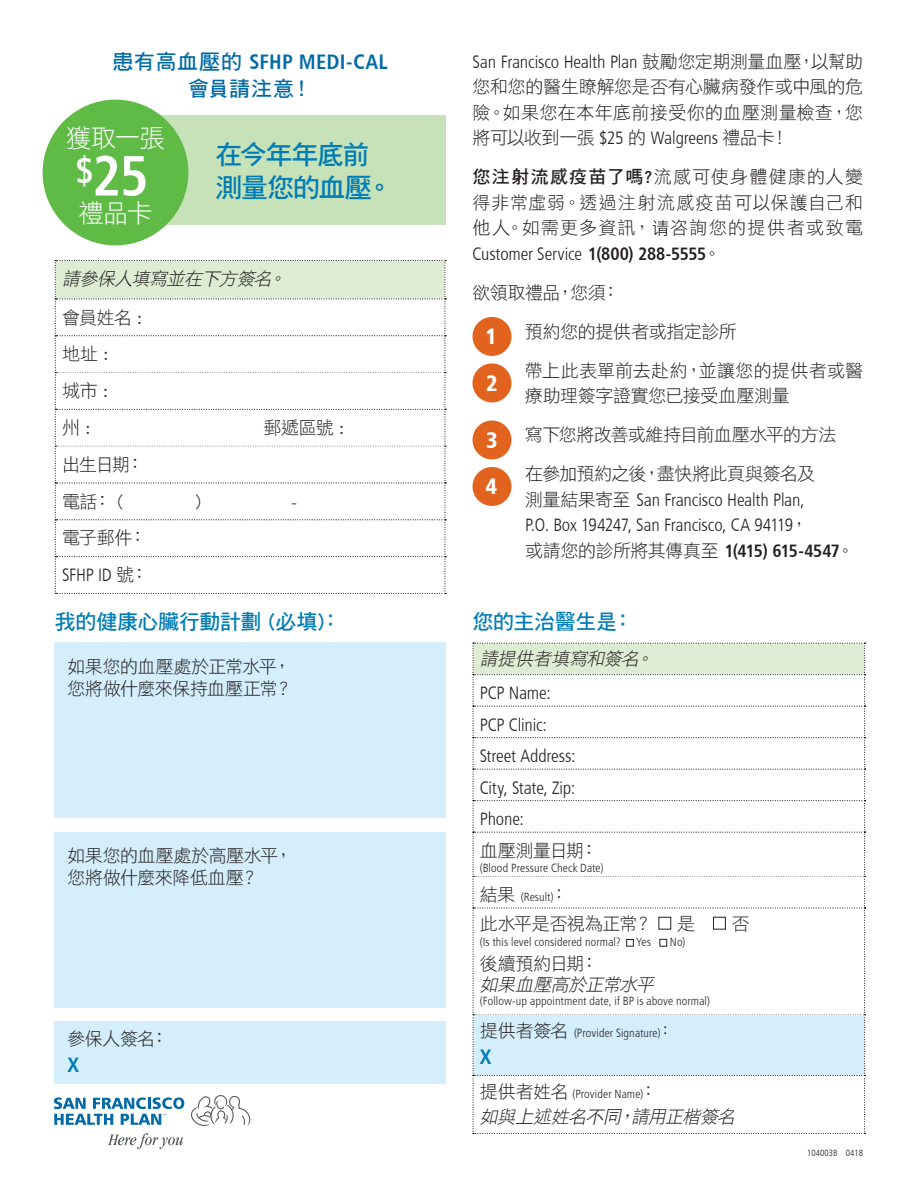
<style>
.page{position:relative;width:918px;height:1188px;background:#fff}
.page>*{position:absolute;margin:0;border:0;box-sizing:border-box;transform-origin:0 0}
.t1{font:56.7px "Humanist 777 BT Bold Condensed B";color:#fff}
.t2{font:27px/33px "DF Hei Std W7";letter-spacing:-.05em;color:#007db5}
.t3{font:25.5px "DF Hei Std W3";letter-spacing:-.03em;color:#fff}
.t4{font:22.5px "Humanist 777 BT Black Condensed B";color:#fff}
.t5{font:21px/27px "DF Hei Std W7";letter-spacing:.02em;color:#006ba7;text-align:center}
.t6{font:21px "DF Hei Std W7";letter-spacing:-.015em;color:#007db5}
.t7{font:21px "Humanist 777 BT Bold Condensed B";color:#007db5}
.t8{font:18px/25.5px "DF Hei Std W3";letter-spacing:-.01em;color:#231f20;text-align:justify}
.t9{font:18px/25.5px "Humanist 777 BT Light Condensed B";letter-spacing:-.005em;color:#231f20}
.t10{font:italic 18px/21px "DF Hei Std W3";color:#231f20}
.t11{font:18px/22.5px "DF Hei Std W3";letter-spacing:-.03em;color:#231f20}
.t12{font:12px "Humanist 777 BT Light Condensed B";letter-spacing:.015em;color:#231f20}
.t13{font:9px "Humanist 777 BT Light Condensed B";color:#231f20}
.s1{font-family:"Humanist 777 BT Bold Condensed B"}
.s2{font-family:"DF Hei Std W3"}
.s3{font-family:"Humanist 777 BT Light Condensed B"}
.s4{font-family:"DF Hei Std W7"}
.s5{font-family:"DF Hei Std W3";font-size:18px}
.s6{font-family:"DF Hei Std W3";font-size:17.25px}
.s7{font-style:normal}
.s8{font-family:"DF Hei Std W3";font-size:15.75px}
</style>
<div class="page">
<svg style="left:54px;top:1097px;width:130px;height:28px"></svg>
<svg style="left:108px;top:1133px;width:75px;height:16px"></svg>
<svg style="left:191px;top:1095px;width:59px;height:31px"></svg>
<svg style="left:472px;top:643px;width:394px;height:491px"></svg>
<div style="left:713px;top:917px;width:13px;height:13px;border:1px solid #231f20"></div>
<div style="left:626px;top:939px;width:8px;height:7px;border:1px solid #231f20"></div>
<div style="left:660px;top:939px;width:7px;height:7px;border:1px solid #231f20"></div>
<svg style="left:653px;top:220px;width:15px;height:16px"></svg>
<div style="left:472px;top:317px;width:40px;height:39px;background:#e1631e;border-radius:50%"></div>
<div style="left:472px;top:363px;width:40px;height:39px;background:#e1631e;border-radius:50%"></div>
<div style="left:472px;top:420px;width:40px;height:39px;background:#e1631e;border-radius:50%"></div>
<div style="left:472px;top:467px;width:40px;height:39px;background:#e1631e;border-radius:50%"></div>
<div style="left:54px;top:643px;width:392px;height:175px;background:#d4effb"></div>
<div style="left:54px;top:832px;width:392px;height:175px;background:#d4effb"></div>
<div style="left:54px;top:1021px;width:392px;height:63px;background:#d4effb"></div>
<svg style="left:55px;top:260px;width:391px;height:334px"></svg>
<div style="left:109px;top:115px;width:337px;height:109px;background:#c7e2b8"></div>
<div style="left:43px;top:100px;width:145px;height:145px;background:#60bb46;border-radius:50%"></div>
<p class="t5" style="left:113px;top:47px;width:277px">患有高血壓的 <span class="s1">SFHP MEDI-CAL</span>會員請注意！</p>
<p class="t3" style="left:66px;top:124px;width:100px">獲取一張</p>
<p class="t1" style="left:75px;top:140px;width:75px"><sup>$</sup>25</p>
<p class="t3" style="left:78px;top:199px;width:76px">禮品卡</p>
<p class="t2" style="left:215px;top:137px;width:179px">在今年年底前測量您的血壓。</p>
<p class="t10" style="left:62px;top:268px;width:229px">請參保人填寫並在下方簽名。</p>
<p class="t8" style="left:62px;top:304px;width:81px">會員姓名 :</p>
<p class="t8" style="left:62px;top:341px;width:47px">地址 :</p>
<p class="t8" style="left:62px;top:378px;width:47px">城市 :</p>
<p class="t8" style="left:62px;top:415px;width:29px">州 :</p>
<p class="t8" style="left:263px;top:415px;width:82px">郵遞區號 :</p>
<p class="t8" style="left:62px;top:451px;width:84px">出生日期：</p>
<p class="t8" style="left:62px;top:488px;width:63px">電話： (</p>
<p class="t8" style="left:195px;top:488px;width:7px">)</p>
<p class="t8" style="left:291px;top:488px;width:7px">-</p>
<p class="t8" style="left:62px;top:525px;width:86px">電子郵件：</p>
<p class="t9" style="left:62px;top:562px;width:88px">SFHP ID <span class="s2">號：</span></p>
<p class="t6" style="left:55px;top:611px;width:288px">我的健康心臟行動計劃 (必填)：</p>
<p class="t11" style="left:68px;top:655px;width:227px">如果您的血壓處於正常水平，您將做什麼來保持血壓正常？</p>
<p class="t8" style="left:68px;top:844px;width:226px;line-height:22.5px">如果您的血壓處於高壓水平，您將做什麼來降低血壓？</p>
<p class="t8" style="left:68px;top:1025px;width:103px">參保人簽名：</p>
<p class="t7" style="left:68px;top:1051px;width:13px">X</p>
<p class="t8" style="left:472px;top:48px;width:392px"><span class="s3">San Francisco Health Plan</span> 鼓勵您定期測量血壓，以幫助您和您的醫生瞭解您是否有心臟病發作或中風的危險。如果您在本年底前接受你的血壓測量檢查，您將可以收到一張 <span class="s3">$25</span> 的 <span class="s3">Walgreens</span> 禮品卡！</p>
<p class="t8" style="left:472px;top:164px;width:392px"><span class="s4">您注射流感疫苗了嗎?</span>流感可使身體健康的人變得非常虛弱。透過注射流感疫苗可以保護自己和他人。如需更多資訊， 咨詢您的提供者或致電<span class="s3">Customer Service</span> <span class="s1">1(800) 288-5555</span>。</p>
<p class="t8" style="left:472px;top:279px;width:149px">欲領取禮品，您須：</p>
<p class="t8" style="left:525px;top:318px;width:213px">預約您的提供者或指定診所</p>
<p class="t8" style="left:525px;top:357px;width:340px">帶上此表單前去赴約，並讓您的提供者或醫療助理簽字證實您已接受血壓測量</p>
<p class="t11" style="left:525px;top:423px;width:313px">寫下您將改善或維持目前血壓水平的方法</p>
<p class="t9" style="left:525px;top:461px;width:331px"><span class="s2">在參加預約之後，盡快將此頁與簽名及<br>測量結果寄至</span> San Francisco Health Plan,<br>P.O. Box 194247, San Francisco, CA 94119<span class="s2">，<br>或請您的診所將其傳真至</span> <span class="s1">1(415) 615-4547</span><span class="s2">。</span></p>
<p class="t4" style="left:485px;top:322px;width:13px">1</p>
<p class="t4" style="left:486px;top:369px;width:13px">2</p>
<p class="t4" style="left:486px;top:426px;width:13px">3</p>
<p class="t4" style="left:485px;top:472px;width:13px">4</p>
<p class="t6" style="left:472px;top:611px;width:162px">您的主治醫生是：</p>
<p class="t10" style="left:480px;top:648px;width:179px">請提供者填寫和簽名。</p>
<p class="t9" style="left:480px;top:680px;width:73px">PCP Name:</p>
<p class="t9" style="left:480px;top:711px;width:69px">PCP Clinic:</p>
<p class="t9" style="left:480px;top:743px;width:98px">Street Address:</p>
<p class="t9" style="left:480px;top:774px;width:97px">City, State, Zip:</p>
<p class="t9" style="left:480px;top:806px;width:46px">Phone:</p>
<p class="t8" style="left:480px;top:837px;width:120px">血壓測量日期：</p>
<p class="t12" style="left:480px;top:860px;width:125px">(Blood Pressure Check Date)</p>
<p class="t12" style="left:480px;top:890px;width:89px"><span class="s5">結果</span> (Result)<span class="s6">：</span></p>
<p class="t8" style="left:480px;top:910px;width:174px">此水平是否視為正常？</p>
<p class="t8" style="left:677px;top:910px;width:19px">是</p>
<p class="t8" style="left:732px;top:910px;width:19px">否</p>
<p class="t12" style="left:480px;top:935px;width:142px">(Is this level considered normal?</p>
<p class="t12" style="left:636px;top:935px;width:16px">Yes</p>
<p class="t12" style="left:670px;top:935px;width:17px">No)</p>
<p class="t10" style="left:480px;top:953px;width:180px"><span class="s7">後續預約日期：<br></span>如果血壓高於正常水平</p>
<p class="t12" style="left:480px;top:993px;width:232px">(Follow-up appointment date, if BP is above normal)</p>
<p class="t12" style="left:480px;top:1025px;width:195px"><span class="s5">提供者簽名</span> (Provider Signature)<span class="s8">：</span></p>
<p class="t7" style="left:480px;top:1043px;width:13px">X</p>
<p class="t12" style="left:480px;top:1086px;width:179px"><span class="s5">提供者姓名</span> (Provider Name)<span class="s6">：</span></p>
<p class="t10" style="left:480px;top:1106px;width:261px">如與上述姓名不同，請用正楷簽名</p>
<p class="t13" style="left:807px;top:1147px;width:57px">104003B 0418</p>
</div>
